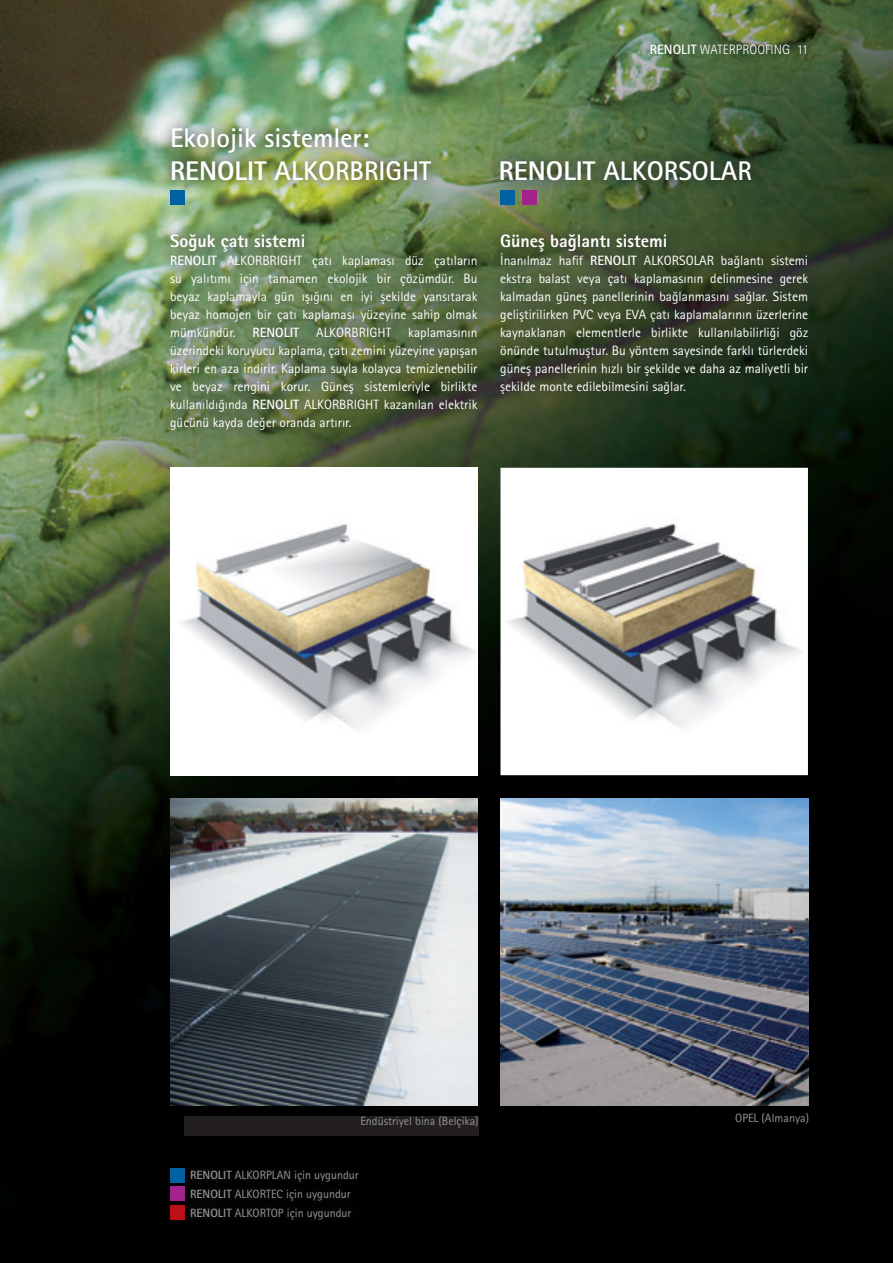
<style>
.page{position:relative;width:893px;height:1263px;background:#fff}
.page>*{position:absolute;margin:0;border:0;box-sizing:border-box;transform-origin:0 0}
.t1{font:700 27px "Rotis Sans Serif Pro";color:#fff}
.t2{font:800 18px "Rotis Sans Serif Pro";color:#fff}
.t3{font:13.5px/18px "Rotis Sans Serif Pro";color:#fff;text-align:justify}
.t4{font:300 13.5px "Rotis Sans Serif Pro";color:#fff}
.t5{font:700 13.5px "Rotis Sans Serif Pro";color:#fff}
.t6{font:12px "Rotis Sans Serif Pro";color:#939598}
.s1{font-weight:700}
.s2{font-weight:800}
</style>
<div class="page">
<img style="left:0;top:0;width:893px;height:1263px">
<svg style="left:157px;top:221px;width:333px;height:221px;background:#5f744c"></svg>
<img style="left:158px;top:114px;width:607px;height:79px">
<div style="left:184px;top:1116px;width:295px;height:20px;background:#231f20"></div>
<img style="left:500px;top:468px;width:308px;height:307px">
<svg style="left:487px;top:221px;width:333px;height:185px;background:#354328"></svg>
<img style="left:170px;top:798px;width:308px;height:308px">
<img style="left:170px;top:468px;width:308px;height:307px">
<img style="left:501px;top:798px;width:307px;height:308px">
<div style="left:170px;top:190px;width:15px;height:15px;background:#0062a3"></div>
<div style="left:500px;top:190px;width:15px;height:15px;background:#0062a3"></div>
<div style="left:522px;top:190px;width:15px;height:15px;background:#a2238e"></div>
<div style="left:170px;top:1168px;width:15px;height:14px;background:#0062a3"></div>
<div style="left:170px;top:1186px;width:15px;height:15px;background:#a2238e"></div>
<div style="left:170px;top:1205px;width:15px;height:15px;background:#bb1018"></div>
<div style="left:182px;top:1161px;width:185px;height:29px;background:#030303"></div>
<div style="left:182px;top:1180px;width:177px;height:29px;background:#040303"></div>
<div style="left:182px;top:1199px;width:177px;height:28px;background:#030303"></div>
<p class="t4" style="left:650px;top:42px;width:160px"><span class="s1">RENOLIT</span> WATERPROOFING 11</p>
<p class="t1" style="left:170px;top:120px;width:201px">Ekolojik sistemler:</p>
<p class="t1" style="left:170px;top:153px;width:263px"><span class="s2">RENOLIT</span> ALKORBRIGHT</p>
<p class="t1" style="left:499px;top:153px;width:255px"><span class="s2">RENOLIT</span> ALKORSOLAR</p>
<p class="t2" style="left:170px;top:229px;width:137px">Soğuk çatı sistemi</p>
<p class="t3" style="left:170px;top:251px;width:309px"><span class="s1">RENOLIT</span> ALKORBRIGHT çatı kaplaması düz çatıların su yalıtımı için tamamen ekolojik bir çözümdür. Bu beyaz kaplamayla gün ışığını en iyi şekilde yansıtarak beyaz homojen bir çatı kaplaması yüzeyine sahip olmak mümkündür.</p>
<p class="t5" style="left:253px;top:323px;width:48px">RENOLIT</p>
<p class="t3" style="left:316px;top:323px;width:77px">ALKORBRIGHT</p>
<p class="t3" style="left:170px;top:323px;width:309px;text-indent:238px">kaplamasının üzerindeki koruyucu kaplama, çatı zemini yüzeyine yapışan kirleri en aza indirir. Kaplama suyla kolayca temizlenebilir ve beyaz rengini korur. Güneş sistemleriyle birlikte kullanıldığında <span class="s1">RENOLIT</span> ALKORBRIGHT kazanılan elektrik gücünü kayda değer oranda artırır.</p>
<p class="t2" style="left:500px;top:229px;width:169px">Güneş bağlantı sistemi</p>
<p class="t3" style="left:500px;top:251px;width:309px">İnanılmaz hafif <span class="s1">RENOLIT</span> ALKORSOLAR bağlantı sistemi ekstra balast veya çatı kaplamasının delinmesine gerek kalmadan güneş panellerinin bağlanmasını sağlar. Sistem geliştirilirken PVC veya EVA çatı kaplamalarının üzerlerine kaynaklanan elementlerle birlikte kullanılabilirliği göz önünde tutulmuştur. Bu yöntem sayesinde farklı türlerdeki güneş panellerinin hızlı bir şekilde ve daha az maliyetli bir şekilde monte edilebilmesini sağlar.</p>
<p class="t6" style="left:360px;top:1113px;width:120px">Endüstriyel bina (Belçika)</p>
<p class="t6" style="left:190px;top:1168px;width:170px"><span class="s1">RENOLIT</span> ALKORPLAN için uygundur</p>
<p class="t6" style="left:190px;top:1187px;width:162px"><span class="s1">RENOLIT</span> ALKORTEC için uygundur</p>
<p class="t6" style="left:190px;top:1205px;width:163px"><span class="s1">RENOLIT</span> ALKORTOP için uygundur</p>
<p class="t6" style="left:735px;top:1111px;width:75px">OPEL (Almanya)</p>
</div>
